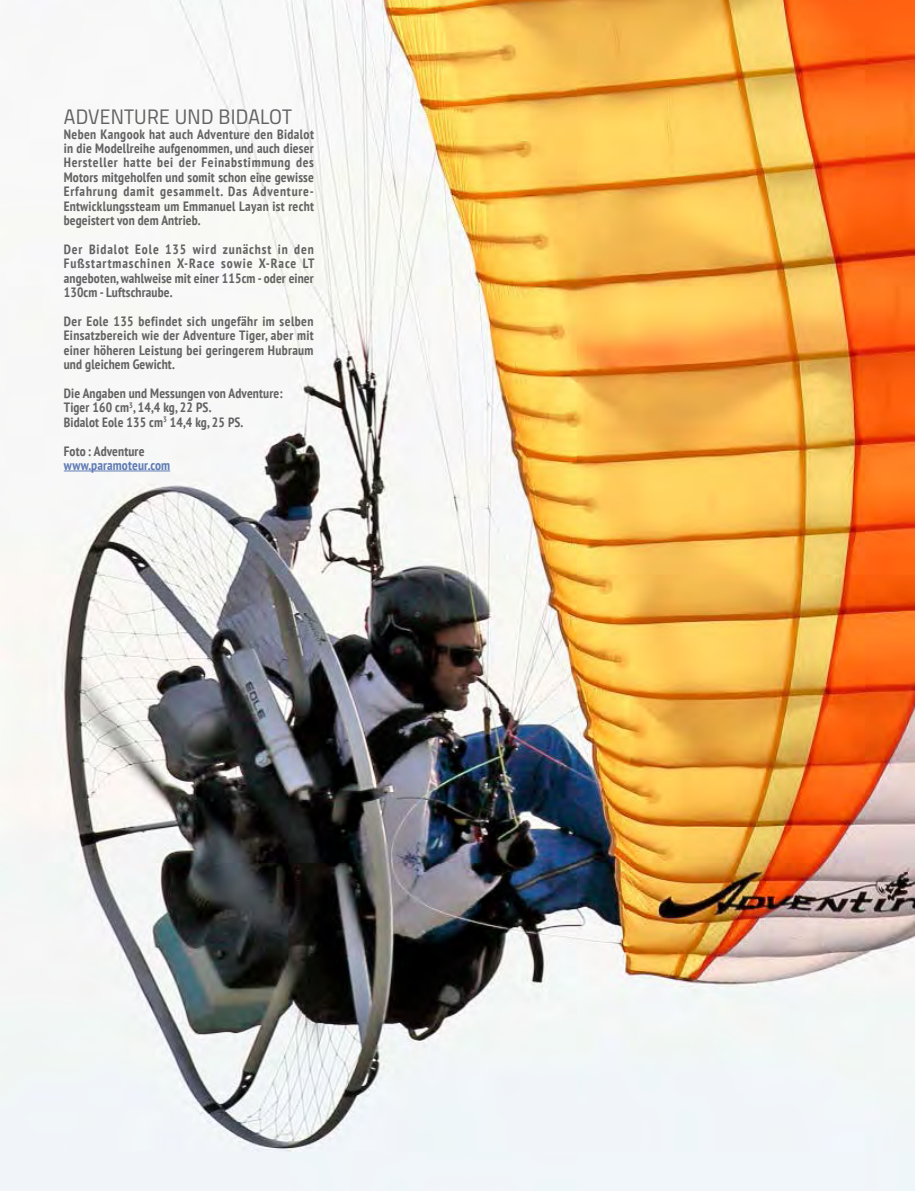
<style>
.page{position:relative;width:915px;height:1191px;background:#fff}
.page>*{position:absolute;margin:0;border:0;box-sizing:border-box;transform-origin:0 0}
.t1{font:21px "Titillium Regular Upright";letter-spacing:.01em;color:#646363}
.t2{font:700 condensed 13.5px/14.4px "PT Sans";letter-spacing:.01em;color:#646363;text-align:justify}
.t3{font:700 condensed 13.5px "PT Sans";letter-spacing:.01em;color:#607cb4}
</style>
<div class="page">
<img style="left:0;top:0;width:914px;height:1191px">
<hr style="left:64px;top:470px;width:106px;height:1px;background:#607cb4">
<h1 class="t1" style="left:64px;top:101px;width:229px">ADVENTURE UND BIDALOT</h1>
<p class="t2" style="left:64px;top:127px;width:251px">Neben Kangook hat auch Adventure den Bidalot in die Modellreihe aufgenommen, und auch dieser Hersteller hatte bei der Feinabstimmung des Motors mitgeholfen und somit schon eine gewisse Erfahrung damit gesammelt. Das Adventure-Entwicklungssteam um Emmanuel Layan ist recht begeistert von dem Antrieb.</p>
<p class="t2" style="left:64px;top:242px;width:252px">Der Bidalot Eole 135 wird zunächst in den Fußstartmaschinen X-Race sowie X-Race LT angeboten, wahlweise mit einer 115cm - oder einer 130cm - Luftschraube.</p>
<p class="t2" style="left:64px;top:314px;width:251px">Der Eole 135 befindet sich ungefähr im selben Einsatzbereich wie der Adventure Tiger, aber mit einer höheren Leistung bei geringerem Hubraum und gleichem Gewicht.</p>
<p class="t2" style="left:64px;top:386px;width:220px;text-align:left">Die Angaben und Messungen von Adventure:<br>Tiger 160 cm<sup>3</sup>, 14,4 kg, 22 PS.<br>Bidalot Eole 135 cm<sup>3</sup> 14,4 kg, 25 PS.</p>
<p class="t2" style="left:64px;top:444px;width:82px">Foto : Adventure</p>
<p class="t3" style="left:64px;top:458px;width:108px">www.paramoteur.com</p>
</div>
